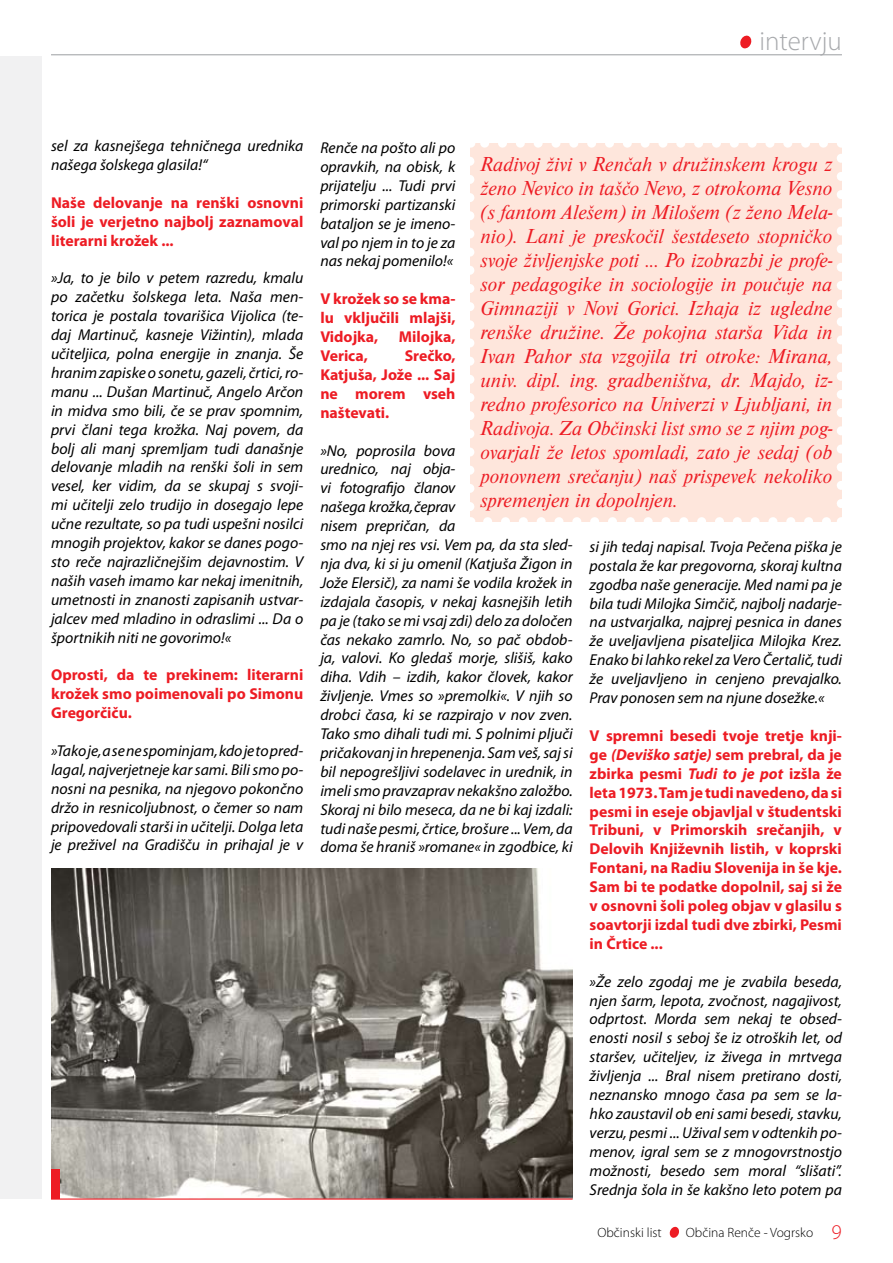
<style>
.page{position:relative;width:893px;height:1263px;background:#fff}
.page>*{position:absolute;margin:0;border:0;box-sizing:border-box;transform-origin:0 0}
.t1{font:300 27px "Myriad Pro";color:#a7a9ac}
.t2{font:italic 21px/24px "Nimbus Rom DEE";color:#ed1c24;text-align:justify}
.t3{font:italic 15.75px/18.9px "Myriad Pro";color:#000;text-align:justify}
.t4{font:700 15.75px/18.9px "Myriad Pro";color:#ed1c24;text-align:justify}
.t5{font:300 13.5px "Myriad Pro";color:#000}
.s1{font-style:italic}
</style>
<div class="page">
<svg style="left:669px;top:1226px;width:10px;height:12px"></svg>
<hr style="left:51px;top:54px;width:791px;height:1px;background:#a7a9ac">
<div style="left:0;top:56px;width:41px;height:1143px;background:#f1f1f2"></div>
<img style="left:51px;top:868px;width:522px;height:330px">
<div style="left:470px;top:143px;width:371px;height:379px;background:#fee6dc"></div>
<svg style="left:488px;top:517px;width:343px;height:5px"></svg>
<svg style="left:480px;top:143px;width:343px;height:5px"></svg>
<svg style="left:470px;top:161px;width:4px;height:361px"></svg>
<svg style="left:837px;top:143px;width:5px;height:361px"></svg>
<div style="left:51px;top:1169px;width:9px;height:30px;background:#ed1c24"></div>
<hr style="left:51px;top:1198px;width:522px;height:1px;background:#ed1c24">
<svg style="left:740px;top:35px;width:12px;height:14px"></svg>
<h1 class="t1" style="left:759px;top:25px;width:84px">intervju</h1>
<p class="t3" style="left:51px;top:136px;width:254px">sel za kasnejšega tehničnega urednika našega šolskega glasila!“</p>
<p class="t4" style="left:51px;top:192px;width:254px">Naše delovanje na renški osnovni šoli je verjetno najbolj zaznamoval literarni krožek ...</p>
<p class="t3" style="left:51px;top:268px;width:254px">»Ja, to je bilo v petem razredu, kmalu po začetku šolskega leta. Naša men&shy;torica je postala tovarišica Vijolica (te&shy;daj Martinuč, kasneje Vižintin), mlada učiteljica, polna energije in znanja. Še hranim zapiske o sonetu, gazeli, črtici, ro&shy;manu ... Dušan Martinuč, Angelo Arčon in midva smo bili, če se prav spomnim, prvi člani tega krožka. Naj povem, da bolj ali manj spremljam tudi današnje delovanje mladih na renški šoli in sem vesel, ker vidim, da se skupaj s svoji&shy;mi učitelji zelo trudijo in dosegajo lepe učne rezultate, so pa tudi uspešni nosilci mnogih projektov, kakor se danes pogo&shy;sto reče najrazličnejšim dejavnostim. V naših vaseh imamo kar nekaj imenitnih, umetnosti in znanosti zapisanih ustvar&shy;jalcev med mladino in odraslimi ... Da o športnikih niti ne govorimo!«</p>
<p class="t4" style="left:51px;top:665px;width:254px">Oprosti, da te prekinem: literarni krožek smo poimenovali po Simonu Gregorčiču.</p>
<p class="t3" style="left:51px;top:741px;width:254px">»Tako je, a se ne spominjam, kdo je to pred&shy;lagal, najverjetneje kar sami. Bili smo po&shy;nosni na pesnika, na njegovo pokončno držo in resnicoljubnost, o čemer so nam pripovedovali starši in učitelji. Dolga leta je preživel na Gradišču in prihajal je v</p>
<p class="t3" style="left:320px;top:138px;width:137px">Renče na pošto ali po opravkih, na obisk, k prijatelju ... Tudi prvi primorski partizanski bataljon se je imeno&shy;val po njem in to je za nas nekaj pomenilo!«</p>
<p class="t4" style="left:320px;top:289px;width:137px">V krožek so se kma&shy;lu vključili mlajši, Vidojka,</p>
<p class="t2" style="left:480px;top:152px;width:354px">Radivoj živi v Renčah v družinskem krogu z ženo Nevico in taščo Nevo, z otrokoma Vesno (s fantom Alešem) in Milošem (z ženo Mela&shy;nio). Lani je preskočil šestdeseto stopničko svoje življenjske poti ... Po izobrazbi je profe&shy;sor pedagogike in sociologije in poučuje na Gimnaziji v Novi Gorici. Izhaja iz ugledne renške družine. Že pokojna starša Vida in Ivan Pahor sta vzgojila tri otroke: Mirana, univ. dipl. ing. gradbeništva, dr. Majdo, iz&shy;redno profesorico na Univerzi v Ljubljani, in Radivoja. Za Občinski list smo se z njim pog&shy;ovarjali že letos spomladi, zato je sedaj (ob ponovnem srečanju) naš prispevek nekoliko spremenjen in dopolnjen.</p>
<p class="t4" style="left:399px;top:327px;width:58px">Milojka,</p>
<p class="t4" style="left:320px;top:346px;width:137px;text-indent:84px">Srečko, Katjuša, Jože ... Saj ne morem vseh naštevati.</p>
<p class="t3" style="left:320px;top:440px;width:254px;text-align:left">»No, poprosila bova<br>urednico, naj obja-<br>vi fotografijo članov<br>našega krožka, čeprav<br>nisem prepričan, da<br>smo na njej res vsi. Vem pa, da sta sled&shy;nja dva, ki si ju omenil (Katjuša Žigon in Jože Elersič), za nami še vodila krožek in izdajala časopis, v nekaj kasnejših letih pa je (tako se mi vsaj zdi) delo za določen čas nekako zamrlo. No, so pač obdob&shy;ja, valovi. Ko gledaš morje, slišiš, kako diha. Vdih – izdih, kakor človek, kakor življenje. Vmes so »premolki«. V njih so drobci časa, ki se razpirajo v nov zven.<br>Tako smo dihali tudi mi. S polnimi pljuči pričakovanj in hrepenenja. Sam veš, saj si bil nepogrešljivi sodelavec in urednik, in imeli smo pravzaprav nekakšno založbo.<br>Skoraj ni bilo meseca, da ne bi kaj izdali: tudi naše pesmi, črtice, brošure ... Vem, da doma še hraniš »romane« in zgodbice, ki</p>
<p class="t4" style="left:320px;top:346px;width:49px">Verica,</p>
<p class="t3" style="left:590px;top:537px;width:254px">si jih tedaj napisal. Tvoja Pečena piška je postala že kar pregovorna, skoraj kultna zgodba naše generacije. Med nami pa je bila tudi Milojka Simčič, najbolj nadarje&shy;na ustvarjalka, najprej pesnica in danes že uveljavljena pisateljica Milojka Krez.<br>Enako bi lahko rekel za Vero Čertalič, tudi že uveljavljeno in cenjeno prevajalko.<br>Prav ponosen sem na njune dosežke.«</p>
<p class="t4" style="left:590px;top:726px;width:254px">V spremni besedi tvoje tretje knji&shy;ge <span class="s1">(Deviško satje)</span> sem prebral, da je zbirka pesmi <span class="s1">Tudi to je pot</span> izšla že leta 1973. Tam je tudi navedeno, da si pesmi in eseje objavljal v študentski Tribuni, v Primorskih srečanjih, v Delovih Književnih listih, v koprski Fontani, na Radiu Slovenija in še kje.<br>Sam bi te podatke dopolnil, saj si že v osnovni šoli poleg objav v glasilu s soavtorji izdal tudi dve zbirki, Pesmi in Črtice ...</p>
<p class="t3" style="left:590px;top:972px;width:254px">»Že zelo zgodaj me je zvabila beseda, njen šarm, lepota, zvočnost, nagajivost, odprtost. Morda sem nekaj te obsed&shy;enosti nosil s seboj še iz otroških let, od staršev, učiteljev, iz živega in mrtvega življenja ... Bral nisem pretirano dosti, neznansko mnogo časa pa sem se la&shy;hko zaustavil ob eni sami besedi, stavku, verzu, pesmi ... Užival sem v odtenkih po&shy;menov, igral sem se z mnogovrstnostjo možnosti, besedo sem moral “slišati”.<br>Srednja šola in še kakšno leto potem pa</p>
<p class="t5" style="left:597px;top:1224px;width:66px">Občinski list</p>
<p class="t5" style="left:686px;top:1224px;width:129px">Občina Renče - Vogrsko</p>
</div>
